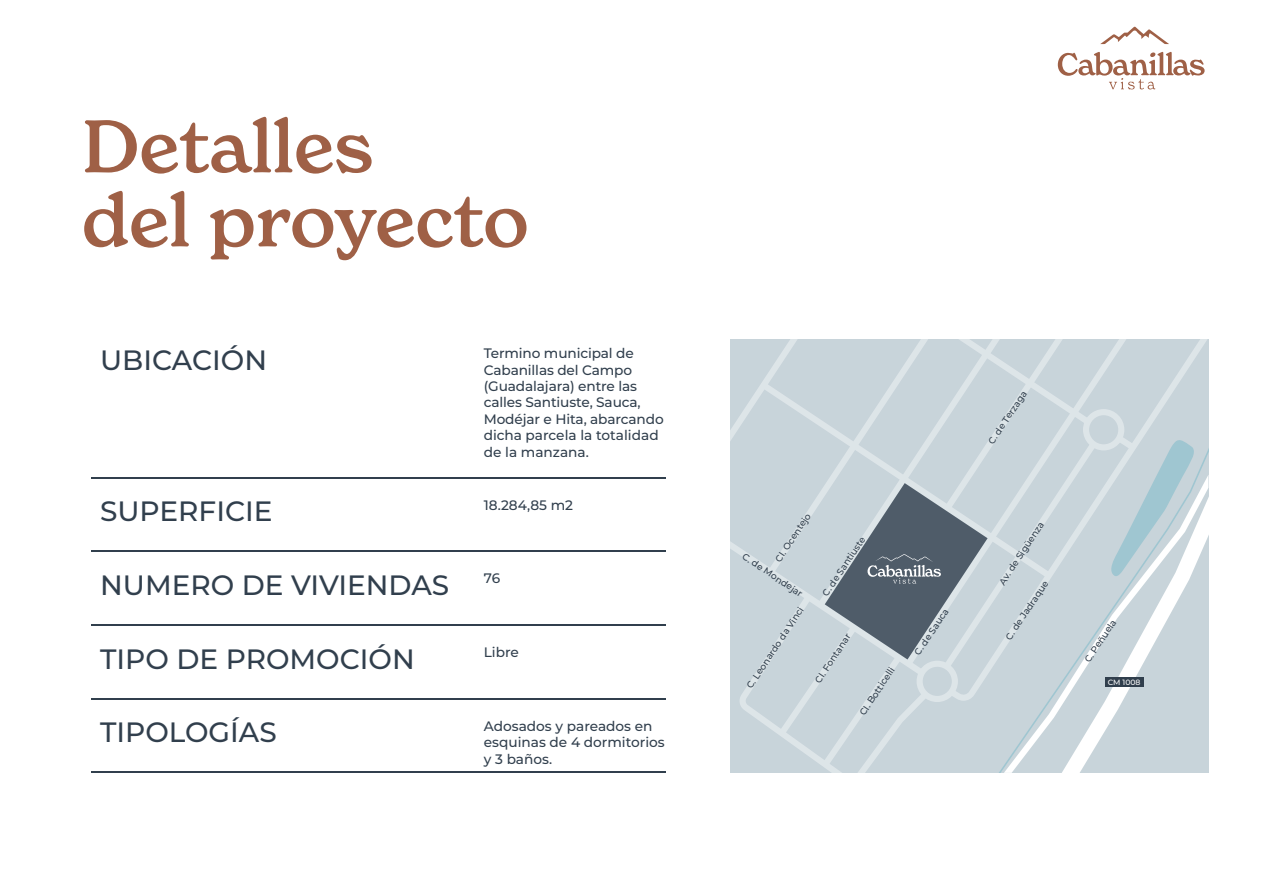
<style>
.page{position:relative;width:1263px;height:893px;background:#fff}
.page>*{position:absolute;margin:0;border:0;box-sizing:border-box;transform-origin:0 0}
.t1{font:500 72.9px/74.1px "New Spirit";color:#9f6046}
.t2{font:500 27.9px "Montserrat";color:#313f4d}
.t3{font:500 13.65px/16.5px "Montserrat";letter-spacing:-.01em;color:#313f4d}
.t4{font:500 9.15px "Montserrat";color:#313f4d}
.t5{font:500 7.65px "Montserrat";color:#fff}
</style>
<div class="page">
<hr style="left:92px;top:477px;width:574px;height:1px;background:#313f4d">
<hr style="left:92px;top:550px;width:574px;height:2px;background:#313f4d">
<hr style="left:92px;top:624px;width:574px;height:1px;background:#313f4d">
<hr style="left:92px;top:698px;width:574px;height:1px;background:#313f4d">
<hr style="left:92px;top:771px;width:574px;height:2px;background:#313f4d">
<svg style="left:730px;top:340px;width:478px;height:433px;background:#c2ced4"></svg>
<svg style="left:1058px;top:27px;width:146px;height:62px"></svg>
<h1 class="t1" style="left:82px;top:109px;width:448px">Detalles<br>del proyecto</h1>
<h2 class="t2" style="left:100px;top:340px;width:168px">UBICACIÓN</h2>
<p class="t3" style="left:484px;top:344px;width:181px">Termino municipal de<br>Cabanillas del Campo (Guadalajara) entre las calles Santiuste, Sauca,<br>Modéjar e Hita, abarcando dicha parcela la totalidad de la manzana.</p>
<h2 class="t2" style="left:100px;top:492px;width:174px">SUPERFICIE</h2>
<p class="t3" style="left:484px;top:496px;width:91px">18.284,85 m2</p>
<h2 class="t2" style="left:100px;top:566px;width:351px">NUMERO DE VIVIENDAS</h2>
<p class="t3" style="left:484px;top:570px;width:18px">76</p>
<h2 class="t2" style="left:100px;top:639px;width:316px">TIPO DE PROMOCIÓN</h2>
<p class="t3" style="left:484px;top:643px;width:37px">Libre</p>
<h2 class="t2" style="left:100px;top:713px;width:178px">TIPOLOGÍAS</h2>
<p class="t3" style="left:484px;top:717px;width:182px">Adosados y pareados en esquinas de 4 dormitorios y 3 baños.</p>
<p class="t4" style="left:772px;top:557px;width:58px;rotate:-56deg">CI. Ocentejo</p>
<p class="t4" style="left:819px;top:591px;width:71px;rotate:-56deg">C. de Santiuste</p>
<p class="t4" style="left:747px;top:550px;width:72px;rotate:34deg">C. de Mondejar</p>
<p class="t4" style="left:743px;top:684px;width:97px;rotate:-56deg">C. Leonardo da Vinci</p>
<p class="t4" style="left:812px;top:678px;width:58px;rotate:-56deg">CI. Fontanar</p>
<p class="t4" style="left:856px;top:711px;width:57px;rotate:-56deg">CI. Botticelli</p>
<p class="t4" style="left:911px;top:651px;width:55px;rotate:-56deg">C. de Sauca</p>
<p class="t4" style="left:985px;top:439px;width:64px;rotate:-56deg">C. de Terzaga</p>
<p class="t4" style="left:996px;top:580px;width:75px;rotate:-56deg">Av. de Sigüenza</p>
<p class="t4" style="left:1002px;top:635px;width:71px;rotate:-56deg">C. de Jadraque</p>
<p class="t4" style="left:1081px;top:658px;width:51px;rotate:-56deg">C. Peñuela</p>
<p class="t5" style="left:1108px;top:677px;width:34px">CM 1008</p>
</div>
